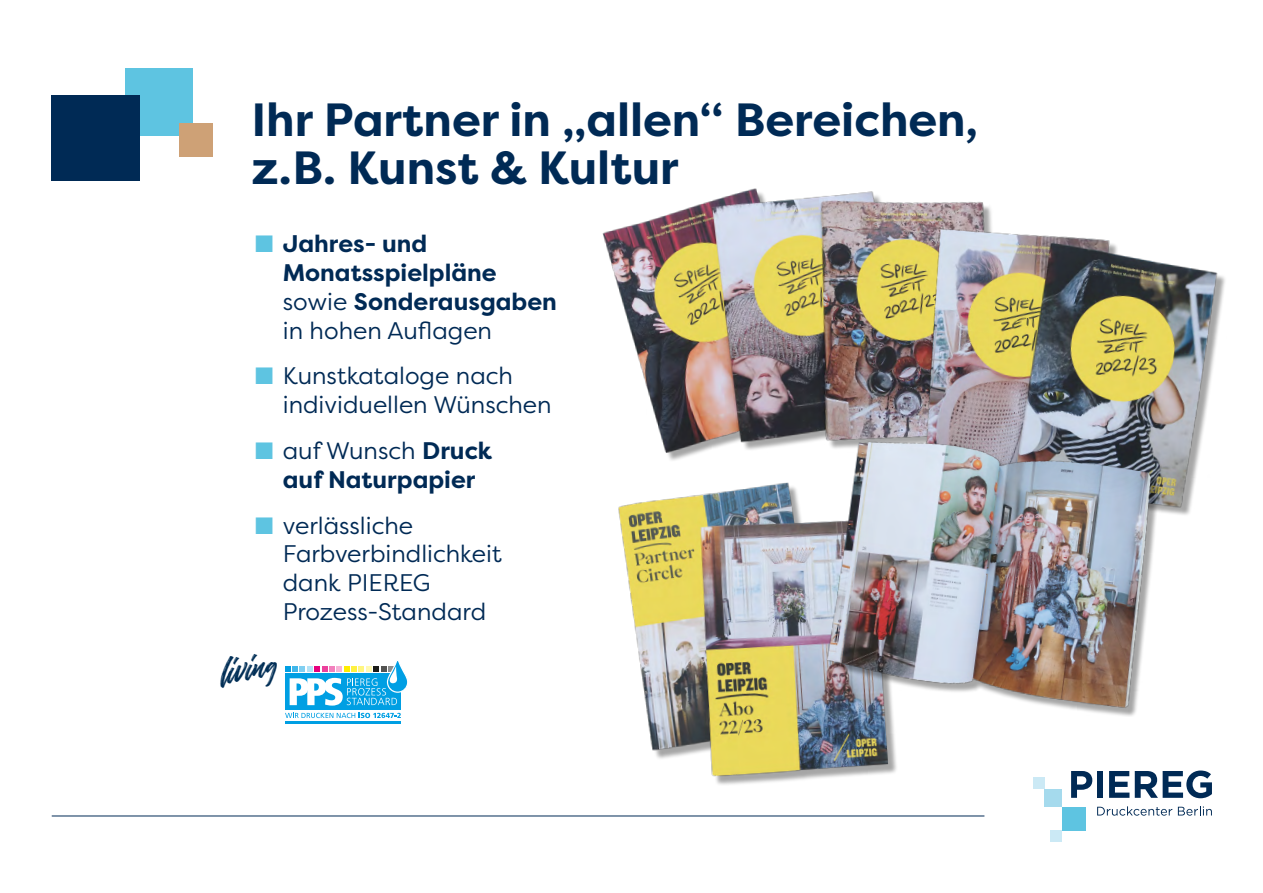
<style>
.page{position:relative;width:1263px;height:893px;background:#fff}
.page>*{position:absolute;margin:0;border:0;box-sizing:border-box;transform-origin:0 0}
.t1{font:700 46.5px/48px "Filson Pro";color:#002a55}
.t2{font:37.8px "The Historia Demo";color:#002e56}
.t3{font:24px/28.8px "Filson Pro";color:#002a55}
.t4{font:700 24px/28.8px "Filson Pro";color:#002a55}
.s1{color:#5ec4e1}
.s2{font-weight:400}
</style>
<div class="page">
<div style="left:1033px;top:777px;width:11px;height:12px;background:#cbe9f5"></div>
<div style="left:1044px;top:789px;width:18px;height:18px;background:#a5daed"></div>
<div style="left:1062px;top:807px;width:24px;height:23px;background:#5ec4e1"></div>
<div style="left:1050px;top:830px;width:12px;height:12px;background:#cbe9f5"></div>
<svg style="left:1071px;top:771px;width:21px;height:27px"></svg>
<div style="left:1097px;top:771px;width:6px;height:27px;background:#002a55"></div>
<svg style="left:1109px;top:771px;width:20px;height:27px"></svg>
<svg style="left:1135px;top:770px;width:77px;height:28px"></svg>
<svg style="left:1097px;top:806px;width:75px;height:10px"></svg>
<svg style="left:1178px;top:806px;width:34px;height:10px"></svg>
<div style="left:125px;top:68px;width:68px;height:67px;background:#5ec4e1"></div>
<div style="left:179px;top:123px;width:34px;height:34px;background:#cea176"></div>
<div style="left:51px;top:96px;width:88px;height:85px;background:#002a55"></div>
<hr style="left:52px;top:816px;width:932px;height:1px;background:#002a55">
<img style="left:602px;top:188px;width:389px;height:273px">
<img style="left:897px;top:212px;width:328px;height:303px">
<img style="left:618px;top:482px;width:279px;height:303px">
<img style="left:813px;top:424px;width:360px;height:301px">
<div style="left:285px;top:674px;width:116px;height:36px;background:#009fe3"></div>
<hr style="left:285px;top:721px;width:116px;height:2px;background:#009fe3">
<svg style="left:285px;top:661px;width:123px;height:45px"></svg>
<svg style="left:285px;top:713px;width:116px;height:5px"></svg>
<h1 class="t1" style="left:252px;top:96px;width:728px">Ihr Partner in „allen“ Bereichen, z. B. Kunst &amp; Kultur</h1>
<p class="t4" style="left:283px;top:230px;width:276px;text-indent:-28px"><span class="s1">■</span> Jahres- und<br>Monatsspielpläne <span class="s2">sowie</span> Sonderausgaben <span class="s2">in hohen Auflagen</span></p>
<p class="t3" style="left:283px;top:361px;width:270px;text-indent:-28px"><span class="s1">■</span> Kunstkataloge nach individuellen Wünschen</p>
<p class="t4" style="left:255px;top:437px;width:239px;text-align:center"><span class="s1">■</span> <span class="s2">auf Wunsch</span> Druck auf Naturpapier</p>
<p class="t3" style="left:283px;top:510px;width:221px;text-indent:-28px"><span class="s1">■</span> verlässliche<br>Farbverbindlichkeit dank PIEREG<br>Prozess-Standard</p>
<h2 class="t2" style="left:218px;top:656px;width:58px;rotate:-8deg">living</h2>
</div>
